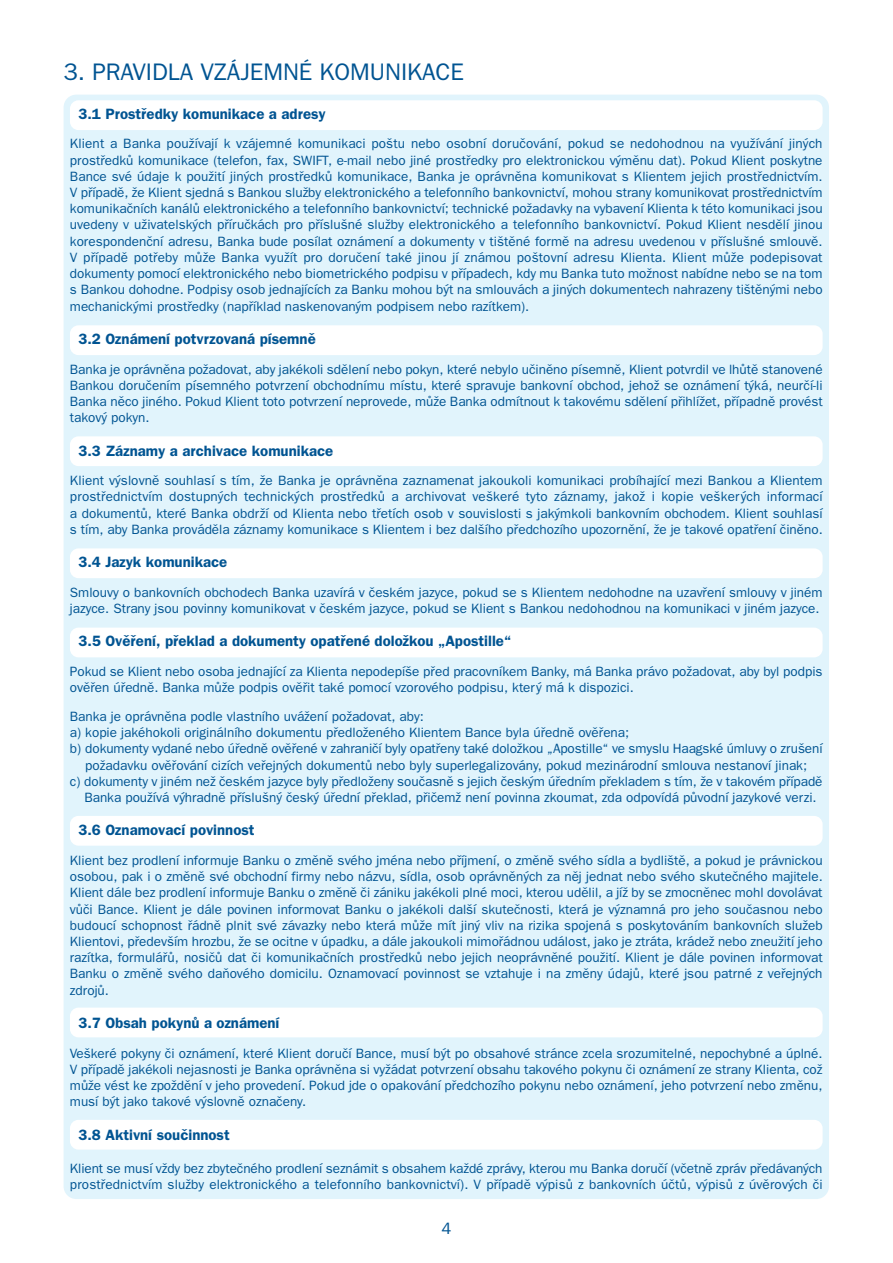
<style>
.page{position:relative;width:893px;height:1263px;background:#fff}
.page>*{position:absolute;margin:0;border:0;box-sizing:border-box;transform-origin:0 0}
.t1{font:24px "Franklin Gothic CE";color:#005492}
.t2{font:16.5px "Franklin Gothic CE";color:#005492}
.t3{font:600 15px "Franklin Gothic CE";color:#005492}
.t4{font:13.5px/16.2px "Franklin Gothic CE";color:#005492;text-align:justify}
</style>
<div class="page">
<div style="left:64px;top:95px;width:765px;height:1104px;background:#e1f4fc;border-radius:13px"></div>
<div style="left:70px;top:100px;width:753px;height:30px;background:#fff;border-radius:9px"></div>
<div style="left:70px;top:325px;width:753px;height:30px;background:#fff;border-radius:9px"></div>
<div style="left:70px;top:436px;width:753px;height:30px;background:#fff;border-radius:9px"></div>
<div style="left:70px;top:548px;width:753px;height:30px;background:#fff;border-radius:9px"></div>
<div style="left:70px;top:628px;width:753px;height:29px;background:#fff;border-radius:9px"></div>
<div style="left:70px;top:816px;width:753px;height:30px;background:#fff;border-radius:9px"></div>
<div style="left:70px;top:1007px;width:753px;height:30px;background:#fff;border-radius:9px"></div>
<div style="left:70px;top:1120px;width:753px;height:29px;background:#fff;border-radius:9px"></div>
<p class="t1" style="left:64px;top:64px;width:402px">3. PRAVIDLA VZÁJEMNÉ KOMUNIKACE</p>
<p class="t3" style="left:78px;top:109px;width:249px">3.1 Prostředky komunikace a adresy</p>
<p class="t4" style="left:70px;top:137px;width:754px">Klient a Banka používají k vzájemné komunikaci poštu nebo osobní doručování, pokud se nedohodnou na využívání jiných prostředků komunikace (telefon, fax, SWIFT, e-mail nebo jiné prostředky pro elektronickou výměnu dat). Pokud Klient poskytne Bance své údaje k použití jiných prostředků komunikace, Banka je oprávněna komunikovat s Klientem jejich prostřednictvím.<br>V případě, že Klient sjedná s Bankou služby elektronického a telefonního bankovnictví, mohou strany komunikovat prostřednictvím komunikačních kanálů elektronického a telefonního bankovnictví; technické požadavky na vybavení Klienta k této komunikaci jsou uvedeny v uživatelských příručkách pro příslušné služby elektronického a telefonního bankovnictví. Pokud Klient nesdělí jinou korespondenční adresu, Banka bude posílat oznámení a dokumenty v tištěné formě na adresu uvedenou v příslušné smlouvě.<br>V případě potřeby může Banka využít pro doručení také jinou jí známou poštovní adresu Klienta. Klient může podepisovat dokumenty pomocí elektronického nebo biometrického podpisu v případech, kdy mu Banka tuto možnost nabídne nebo se na tom s Bankou dohodne. Podpisy osob jednajících za Banku mohou být na smlouvách a jiných dokumentech nahrazeny tištěnými nebo mechanickými prostředky (například naskenovaným podpisem nebo razítkem).</p>
<p class="t3" style="left:78px;top:334px;width:239px">3.2 Oznámení potvrzovaná písemně</p>
<p class="t4" style="left:70px;top:362px;width:754px">Banka je oprávněna požadovat, aby jakékoli sdělení nebo pokyn, které nebylo učiněno písemně, Klient potvrdil ve lhůtě stanovené Bankou doručením písemného potvrzení obchodnímu místu, které spravuje bankovní obchod, jehož se oznámení týká, neurčí-li Banka něco jiného. Pokud Klient toto potvrzení neprovede, může Banka odmítnout k takovému sdělení přihlížet, případně provést takový pokyn.</p>
<p class="t3" style="left:78px;top:445px;width:256px">3.3 Záznamy a archivace komunikace</p>
<p class="t4" style="left:70px;top:474px;width:754px">Klient výslovně souhlasí s tím, že Banka je oprávněna zaznamenat jakoukoli komunikaci probíhající mezi Bankou a Klientem prostřednictvím dostupných technických prostředků a archivovat veškeré tyto záznamy, jakož i kopie veškerých informací a dokumentů, které Banka obdrží od Klienta nebo třetích osob v souvislosti s jakýmkoli bankovním obchodem. Klient souhlasí s tím, aby Banka prováděla záznamy komunikace s Klientem i bez dalšího předchozího upozornění, že je takové opatření činěno.</p>
<p class="t3" style="left:78px;top:557px;width:150px">3.4 Jazyk komunikace</p>
<p class="t4" style="left:70px;top:585px;width:754px">Smlouvy o bankovních obchodech Banka uzavírá v českém jazyce, pokud se s Klientem nedohodne na uzavření smlouvy v jiném jazyce. Strany jsou povinny komunikovat v českém jazyce, pokud se Klient s Bankou nedohodnou na komunikaci v jiném jazyce.</p>
<p class="t3" style="left:78px;top:636px;width:434px">3.5 Ověření, překlad a dokumenty opatřené doložkou „Apostille“</p>
<p class="t4" style="left:70px;top:664px;width:754px">Pokud se Klient nebo osoba jednající za Klienta nepodepíše před pracovníkem Banky, má Banka právo požadovat, aby byl podpis ověřen úředně. Banka může podpis ověřit také pomocí vzorového podpisu, který má k dispozici.</p>
<p class="t4" style="left:70px;top:709px;width:355px">Banka je oprávněna podle vlastního uvážení požadovat, aby:</p>
<p class="t4" style="left:70px;top:726px;width:561px">a) kopie jakéhokoli originálního dokumentu předloženého Klientem Bance byla úředně ověřena;</p>
<p class="t4" style="left:70px;top:742px;width:754px">b) dokumenty vydané nebo úředně ověřené v zahraničí byly opatřeny také doložkou „Apostille“ ve smyslu Haagské úmluvy o zrušení</p>
<p class="t4" style="left:85px;top:758px;width:723px">požadavku ověřování cizích veřejných dokumentů nebo byly superlegalizovány, pokud mezinárodní smlouva nestanoví jinak;</p>
<p class="t4" style="left:70px;top:774px;width:754px">c) dokumenty v jiném než českém jazyce byly předloženy současně s jejich českým úředním překladem s tím, že v takovém případě</p>
<p class="t4" style="left:84px;top:790px;width:734px">Banka používá výhradně příslušný český úřední překlad, přičemž není povinna zkoumat, zda odpovídá původní jazykové verzi.</p>
<p class="t3" style="left:78px;top:825px;width:178px">3.6 Oznamovací povinnost</p>
<p class="t4" style="left:70px;top:853px;width:754px">Klient bez prodlení informuje Banku o změně svého jména nebo příjmení, o změně svého sídla a bydliště, a pokud je právnickou osobou, pak i o změně své obchodní firmy nebo názvu, sídla, osob oprávněných za něj jednat nebo svého skutečného majitele.<br>Klient dále bez prodlení informuje Banku o změně či zániku jakékoli plné moci, kterou udělil, a jíž by se zmocněnec mohl dovolávat vůči Bance. Klient je dále povinen informovat Banku o jakékoli další skutečnosti, která je významná pro jeho současnou nebo budoucí schopnost řádně plnit své závazky nebo která může mít jiný vliv na rizika spojená s poskytováním bankovních služeb Klientovi, především hrozbu, že se ocitne v úpadku, a dále jakoukoli mimořádnou událost, jako je ztráta, krádež nebo zneužití jeho razítka, formulářů, nosičů dat či komunikačních prostředků nebo jejich neoprávněné použití. Klient je dále povinen informovat Banku o změně svého daňového domicilu. Oznamovací povinnost se vztahuje i na změny údajů, které jsou patrné z veřejných zdrojů.</p>
<p class="t3" style="left:78px;top:1018px;width:203px">3.7 Obsah pokynů a oznámení</p>
<p class="t4" style="left:70px;top:1046px;width:754px">Veškeré pokyny či oznámení, které Klient doručí Bance, musí být po obsahové stránce zcela srozumitelné, nepochybné a úplné.<br>V případě jakékoli nejasnosti je Banka oprávněna si vyžádat potvrzení obsahu takového pokynu či oznámení ze strany Klienta, což může vést ke zpoždění v jeho provedení. Pokud jde o opakování předchozího pokynu nebo oznámení, jeho potvrzení nebo změnu, musí být jako takové výslovně označeny.</p>
<p class="t3" style="left:78px;top:1129px;width:153px">3.8 Aktivní součinnost</p>
<p class="t4" style="left:70px;top:1161px;width:754px">Klient se musí vždy bez zbytečného prodlení seznámit s obsahem každé zprávy, kterou mu Banka doručí (včetně zpráv předávaných prostřednictvím služby elektronického a telefonního bankovnictví). V případě výpisů z bankovních účtů, výpisů z úvěrových či</p>
<p class="t2" style="left:441px;top:1222px;width:11px">4</p>
</div>
